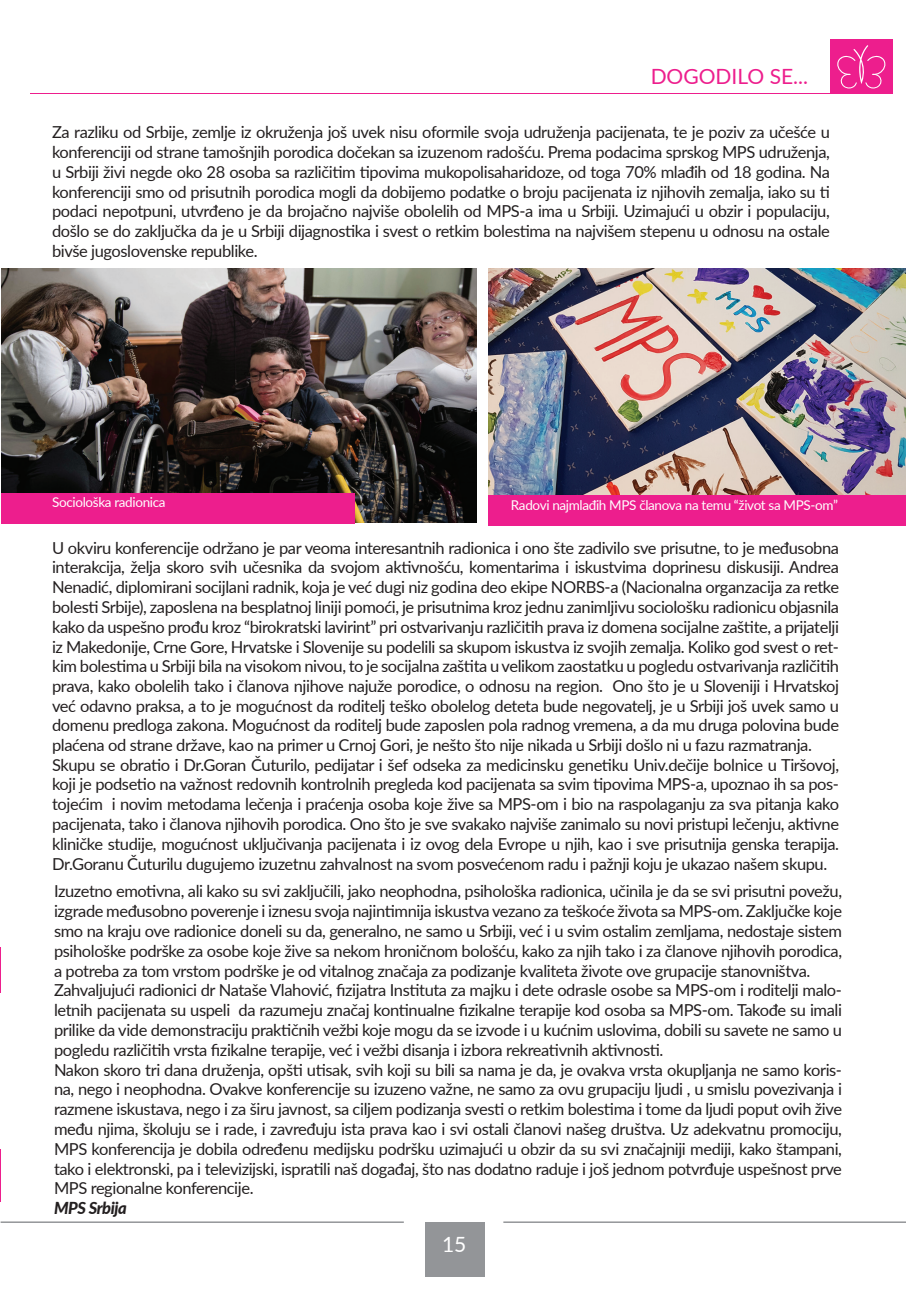
<style>
.page{position:relative;width:906px;height:1289px;background:#fff}
.page>*{position:absolute;margin:0;border:0;box-sizing:border-box;transform-origin:0 0}
.t1{font:21px "Lato";color:#ed1e8d}
.t2{font:21px "Lato";color:#fff}
.t3{font:16.5px/19.8px "Lato";letter-spacing:-.025em;color:#231f20}
.t4{font:italic 800 16.5px "Lato";letter-spacing:-.025em;color:#231f20}
.t5{font:13.5px "Lato";letter-spacing:-.025em;color:#fff}
</style>
<div class="page">
<div style="left:426px;top:1222px;width:59px;height:54px;background:#939598"></div>
<hr style="left:1px;top:1221px;width:403px;height:1px;background:#939598">
<hr style="left:503px;top:1221px;width:403px;height:1px;background:#939598">
<div style="left:830px;top:40px;width:63px;height:54px;background:#ed1e8d"></div>
<svg style="left:31px;top:45px;width:855px;height:49px"></svg>
<img style="left:1px;top:268px;width:475px;height:254px">
<img style="left:488px;top:268px;width:418px;height:227px">
<hr style="left:0;top:1149px;width:1px;height:52px;background:#ed1e8d">
<div style="left:1px;top:493px;width:353px;height:31px;background:#ed1e8d"></div>
<div style="left:488px;top:495px;width:418px;height:31px;background:#ed1e8d"></div>
<hr style="left:0;top:946px;width:1px;height:46px;background:#ed1e8d">
<p class="t1" style="left:650px;top:61px;width:159px">DOGODILO SE...</p>
<p class="t3" style="left:52px;top:121px;width:779px;text-align:justify">Za razliku od Srbije, zemlje iz okruženja još uvek nisu oformile svoja udruženja pacijenata, te je poziv za učešće u konferenciji od strane tamošnjih porodica dočekan sa izuzenom radošću. Prema podacima sprskog MPS udruženja, u Srbiji živi negde oko 28 osoba sa različitim tipovima mukopolisaharidoze, od toga 70% mlađih od 18 godina. Na konferenciji smo od prisutnih porodica mogli da dobijemo podatke o broju pacijenata iz njihovih zemalja, iako su ti podaci nepotpuni, utvrđeno je da brojačno najviše obolelih od MPS-a ima u Srbiji. Uzimajući u obzir i populaciju, došlo se do zaključka da je u Srbiji dijagnostika i svest o retkim bolestima na najvišem stepenu u odnosu na ostale bivše jugoslovenske republike.</p>
<p class="t5" style="left:52px;top:492px;width:115px">Sociološka radionica</p>
<p class="t5" style="left:511px;top:495px;width:328px">Radovi najmlađih MPS članova na temu “život sa MPS-om”</p>
<p class="t3" style="left:52px;top:537px;width:788px">U okviru konferencije održano je par veoma interesantnih radionica i ono šte zadivilo sve prisutne, to je međusobna interakcija, želja skoro svih učesnika da svojom aktivnošću, komentarima i iskustvima doprinesu diskusiji. Andrea Nenadić, diplomirani socijlani radnik, koja je već dugi niz godina deo ekipe NORBS-a (Nacionalna organzacija za retke bolesti Srbije), zaposlena na besplatnoj liniji pomoći, je prisutnima kroz jednu zanimljivu sociološku radionicu objasnila kako da uspešno prođu kroz “birokratski lavirint” pri ostvarivanju različitih prava iz domena socijalne zaštite, a prijatelji iz Makedonije, Crne Gore, Hrvatske i Slovenije su podelili sa skupom iskustva iz svojih zemalja. Koliko god svest o ret&shy;kim bolestima u Srbiji bila na visokom nivou, to je socijalna zaštita u velikom zaostatku u pogledu ostvarivanja različitih prava, kako obolelih tako i članova njihove najuže porodice, o odnosu na region. Ono što je u Sloveniji i Hrvatskoj već odavno praksa, a to je mogućnost da roditelj teško obolelog deteta bude negovatelj, je u Srbiji još uvek samo u domenu predloga zakona. Mogućnost da roditelj bude zaposlen pola radnog vremena, a da mu druga polovina bude plaćena od strane države, kao na primer u Crnoj Gori, je nešto što nije nikada u Srbiji došlo ni u fazu razmatranja.<br>Skupu se obratio i Dr.Goran Čuturilo, pedijatar i šef odseka za medicinsku genetiku Univ.dečije bolnice u Tiršovoj, koji je podsetio na važnost redovnih kontrolnih pregleda kod pacijenata sa svim tipovima MPS-a, upoznao ih sa pos&shy;tojećim i novim metodama lečenja i praćenja osoba koje žive sa MPS-om i bio na raspolaganju za sva pitanja kako pacijenata, tako i članova njihovih porodica. Ono što je sve svakako najviše zanimalo su novi pristupi lečenju, aktivne kliničke studije, mogućnost uključivanja pacijenata i iz ovog dela Evrope u njih, kao i sve prisutnija genska terapija.<br>Dr.Goranu Čuturilu dugujemo izuzetnu zahvalnost na svom posvećenom radu i pažnji koju je ukazao našem skupu.</p>
<p class="t3" style="left:54px;top:880px;width:789px">Izuzetno emotivna, ali kako su svi zaključili, jako neophodna, psihološka radionica, učinila je da se svi prisutni povežu, izgrade međusobno poverenje i iznesu svoja najintimnija iskustva vezano za teškoće života sa MPS-om. Zaključke koje smo na kraju ove radionice doneli su da, generalno, ne samo u Srbiji, već i u svim ostalim zemljama, nedostaje sistem psihološke podrške za osobe koje žive sa nekom hroničnom bološću, kako za njih tako i za članove njihovih porodica, a potreba za tom vrstom podrške je od vitalnog značaja za podizanje kvaliteta živote ove grupacije stanovništva.<br>Zahvaljujući radionici dr Nataše Vlahović, fizijatra Instituta za majku i dete odrasle osobe sa MPS-om i roditelji malo&shy;letnih pacijenata su uspeli da razumeju značaj kontinualne fizikalne terapije kod osoba sa MPS-om. Takođe su imali prilike da vide demonstraciju praktičnih vežbi koje mogu da se izvode i u kućnim uslovima, dobili su savete ne samo u pogledu različitih vrsta fizikalne terapije, već i vežbi disanja i izbora rekreativnih aktivnosti.<br>Nakon skoro tri dana druženja, opšti utisak, svih koji su bili sa nama je da, je ovakva vrsta okupljanja ne samo koris&shy;na, nego i neophodna. Ovakve konferencije su izuzeno važne, ne samo za ovu grupaciju ljudi , u smislu povezivanja i razmene iskustava, nego i za širu javnost, sa ciljem podizanja svesti o retkim bolestima i tome da ljudi poput ovih žive među njima, školuju se i rade, i zavređuju ista prava kao i svi ostali članovi našeg društva. Uz adekvatnu promociju, MPS konferencija je dobila određenu medijsku podršku uzimajući u obzir da su svi značajniji mediji, kako štampani, tako i elektronski, pa i televizijski, ispratili naš događaj, što nas dodatno raduje i još jednom potvrđuje uspešnost prve MPS regionalne konferencije.</p>
<p class="t4" style="left:54px;top:1195px;width:74px">MPS Srbija</p>
<p class="t2" style="left:442px;top:1229px;width:26px">15</p>
</div>
